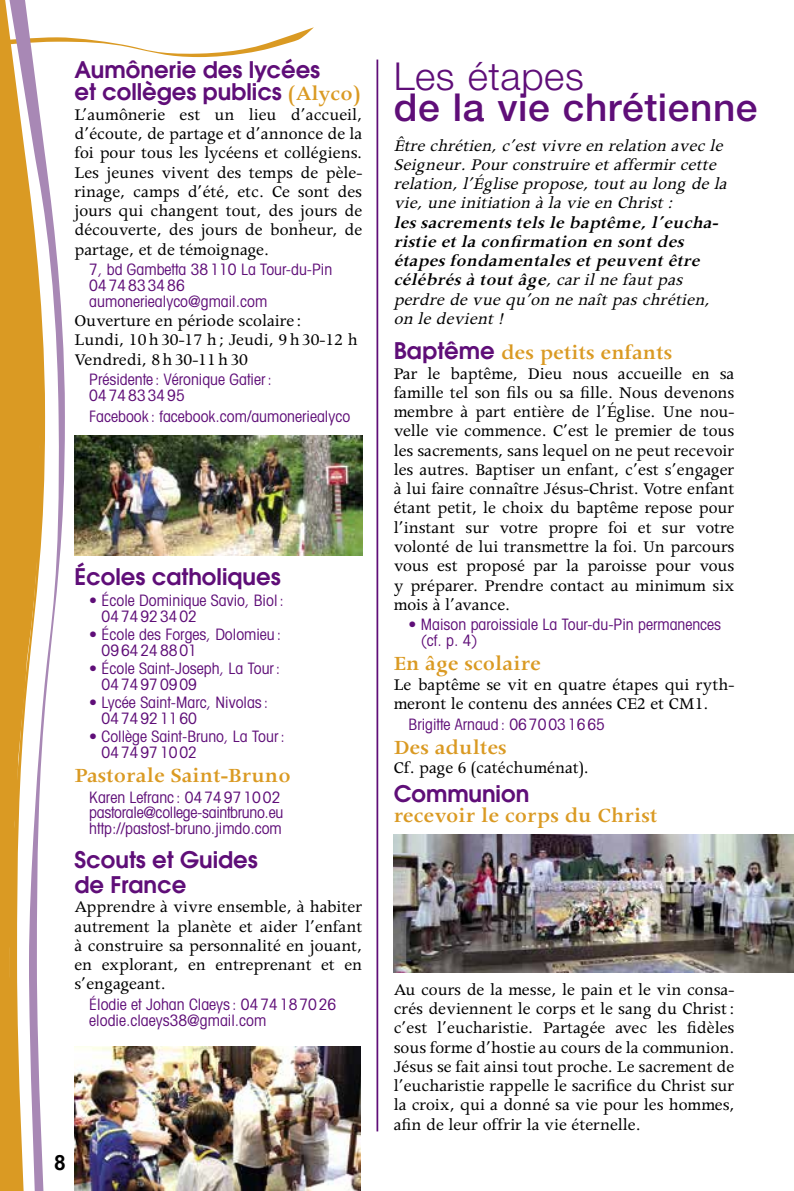
<style>
.page{position:relative;width:794px;height:1191px;background:#fff}
.page>*{position:absolute;margin:0;border:0;box-sizing:border-box;transform-origin:0 0}
.t1{font:500 38.5px "Helvetica Neue";letter-spacing:.015em;color:#5f0e78}
.t2{font:300 38.5px "Helvetica Neue";letter-spacing:.015em;color:#5f0e78}
.t3{font:600 22.75px/22.8px "Avant Garde";color:#5f0e78}
.t4{font:600 22.75px "Apollo";color:#da9a23}
.t5{font:700 21px "Arial";color:#000}
.t6{font:18.38px/19.2px "Apollo";color:#000;text-align:justify}
.t7{font:italic 600 18.38px/19.2px "Apollo";color:#000}
.t8{font:italic 18.38px/19.2px "Apollo";color:#000}
.t9{font:condensed 15.75px/15.8px "Avant Garde";color:#5f0e78}
.s1{font-family:"Apollo";color:#da9a23}
.s2{font-weight:400}
.s3{font-family:"Avant Garde";color:#5f0e78}
</style>
<div class="page">
<img style="left:394px;top:835px;width:400px;height:137px">
<img style="left:74px;top:1046px;width:286px;height:145px">
<hr style="left:376px;top:60px;width:2px;height:1071px;background:#5f0e78">
<svg style="left:0;top:27px;width:314px;height:30px"></svg>
<svg style="left:5px;top:0;width:60px;height:1191px"></svg>
<svg style="left:0;top:37px;width:39px;height:1154px;fill:#da9a23"></svg>
<img style="left:74px;top:435px;width:288px;height:120px">
<p class="t3" style="left:74px;top:58px;width:287px">Aumônerie des lycées<br>et collèges publics <span class="s1">(Alyco)</span></p>
<p class="t6" style="left:74px;top:105px;width:289px">L’aumônerie est un lieu d’accueil, d’écoute, de partage et d’annonce de la foi pour tous les lycéens et collégiens.<br>Les jeunes vivent des temps de pèle&shy;rinage, camps d’été, etc. Ce sont des jours qui changent tout, des jours de découverte, des jours de bonheur, de partage, et de témoignage.</p>
<p class="t9" style="left:89px;top:261px;width:244px">7, bd Gambetta 38110 La Tour-du-Pin<br>0474833486 aumoneriealyco@gmail.com</p>
<p class="t6" style="left:74px;top:311px;width:285px;text-align:left">Ouverture en période scolaire :<br>Lundi, 10h30-17 h; Jeudi, 9h30-12 h<br>Vendredi, 8h30-11h30</p>
<p class="t9" style="left:89px;top:371px;width:184px">Présidente : Véronique Gatier:<br>0474833495</p>
<p class="t9" style="left:89px;top:408px;width:262px">Facebook : facebook.com/aumoneriealyco</p>
<p class="t3" style="left:74px;top:565px;width:208px">Écoles catholiques</p>
<p class="t9" style="left:102px;top:592px;width:184px;text-indent:-12px">• École Dominique Savio, Biol:<br>0474923402</p>
<p class="t9" style="left:102px;top:626px;width:181px;text-indent:-12px">• École des Forges, Dolomieu:<br>0964248801</p>
<p class="t9" style="left:102px;top:660px;width:180px;text-indent:-12px">• École Saint-Joseph, La Tour:<br>0474970909</p>
<p class="t9" style="left:102px;top:694px;width:168px;text-indent:-12px">• Lycée Saint-Marc, Nivolas :<br>0474921160</p>
<p class="t9" style="left:102px;top:728px;width:185px;text-indent:-12px">• Collège Saint-Bruno, La Tour:<br>0474971002</p>
<p class="t4" style="left:74px;top:763px;width:218px">Pastorale Saint-Bruno</p>
<p class="t9" style="left:89px;top:788px;width:195px">Karen Lefranc : 0474971002 pastorale@college-saintbruno.eu http://pastost-bruno.jimdo.com</p>
<p class="t3" style="left:74px;top:847px;width:185px;line-height:24.5px">Scouts et Guides de France</p>
<p class="t6" style="left:74px;top:897px;width:289px">Apprendre à vivre ensemble, à habiter autrement la planète et aider l’enfant à construire sa personnalité en jouant, en explorant, en entreprenant et en s’engageant.</p>
<p class="t9" style="left:89px;top:996px;width:249px">Élodie et Johan Claeys : 0474187026 elodie.claeys38@gmail.com</p>
<p class="t5" style="left:54px;top:1148px;width:13px">8</p>
<h1 class="t2" style="left:394px;top:53px;width:191px">Les étapes</h1>
<h1 class="t1" style="left:394px;top:85px;width:365px">de la vie chrétienne</h1>
<p class="t8" style="left:394px;top:136px;width:339px">Être chrétien,c’estvivre en relation avec le Seigneur.Pourconstruire etaffermircette relation,l’Église propose,toutau long de la vie,une initiation à la vie en Christ :</p>
<p class="t7" style="left:394px;top:213px;width:330px">lessacrementstelsle baptême,l’eucha&shy;ristie etla confirmation en sontdes étapesfondamentalesetpeuventêtre célébrésà toutâge<span class="s2">,carilne fautpas perdre de vue qu’on ne naîtpaschrétien, on le devient !</span></p>
<p class="t4" style="left:394px;top:340px;width:280px"><span class="s3">Baptême</span> des petits enfants</p>
<p class="t6" style="left:394px;top:364px;width:342px">Par le baptême, Dieu nous accueille en sa famille tel son fils ou sa fille. Nous devenons membre à part entière de l’Église. Une nou&shy;velle vie commence. C’est le premier de tous les sacrements, sans lequel on ne peut recevoir les autres. Baptiser un enfant, c’est s’engager à lui faire connaître Jésus-Christ. Votre enfant étant petit, le choix du baptême repose pour l’instant sur votre propre foi et sur votre volonté de lui transmettre la foi. Un parcours vous est proposé par la paroisse pour vous y préparer. Prendre contact au minimum six mois à l’avance.</p>
<p class="t9" style="left:421px;top:616px;width:302px;text-indent:-12px">• Maison paroissiale La Tour-du-Pin permanences (cf. p. 4)</p>
<p class="t4" style="left:394px;top:651px;width:149px">En âge scolaire</p>
<p class="t6" style="left:394px;top:675px;width:342px">Le baptême se vit en quatre étapes qui ryth&shy;meront le contenu des années CE2 et CM1.</p>
<p class="t9" style="left:408px;top:715px;width:198px">Brigitte Arnaud: 0670031665</p>
<p class="t4" style="left:394px;top:735px;width:115px">Des adultes</p>
<p class="t6" style="left:394px;top:758px;width:197px">Cf. page 6 (catéchuménat).</p>
<p class="t3" style="left:394px;top:782px;width:137px">Communion</p>
<p class="t4" style="left:394px;top:802px;width:265px">recevoir le corps du Christ</p>
<p class="t6" style="left:394px;top:980px;width:342px">Au cours de la messe, le pain et le vin consa&shy;crés deviennent le corps et le sang du Christ: c’est l’eucharistie. Partagée avec les fidèles sous forme d’hostie au cours de la communion.<br>Jésus se fait ainsi tout proche. Le sacrement de l’eucharistie rappelle le sacrifice du Christ sur la croix, qui a donné sa vie pour les hommes, afin de leur offrir la vie éternelle.</p>
</div>
